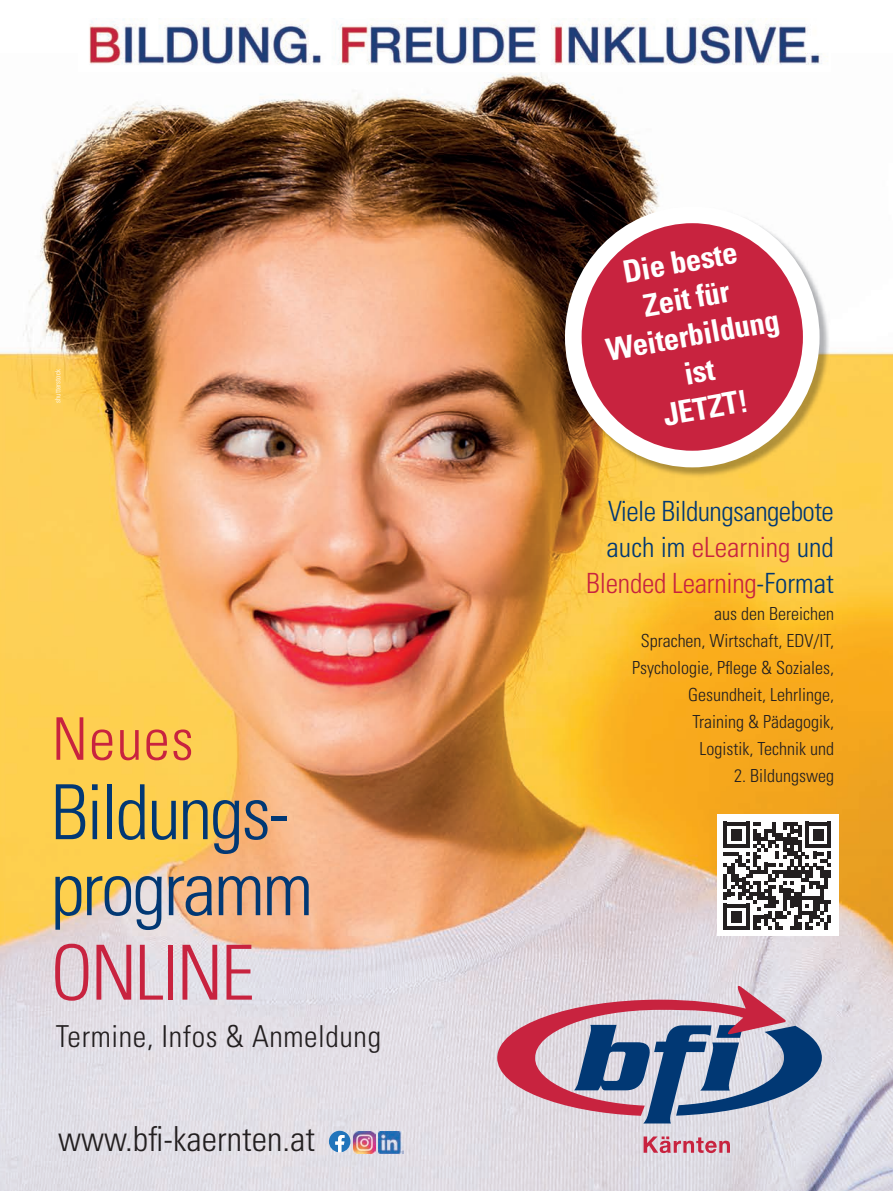
<style>
.page{position:relative;width:893px;height:1191px;background:#fff}
.page>*{position:absolute;margin:0;border:0;box-sizing:border-box;transform-origin:0 0}
.t1{font:300 condensed 76.05px/76.1px "Univers";letter-spacing:-.03em;color:#013874}
.t2{font:300 condensed 76.05px "Univers";letter-spacing:-.03em;color:#c8233f}
.t3{font:300 condensed 58.8px "Univers";letter-spacing:.02em;color:#c8233f}
.t4{font:300 condensed 34.5px "Univers";color:#231f20}
.t5{font:700 condensed 30.75px/37px "Univers";color:#fff;text-align:center}
.t6{font:300 condensed 30.3px "Univers";letter-spacing:.02em;color:#231f20}
.t7{font:300 condensed 27.9px/35.8px "Univers";letter-spacing:-.01em;color:#013874;text-align:right}
.t8{font:300 condensed 18px/27px "Univers";color:#231f20;text-align:right}
.t9{font:300 condensed 7.5px "Univers";color:#fff}
.s1{color:#c8233f}
</style>
<div class="page">
<img style="left:0;top:72px;width:893px;height:1119px">
<img style="left:566px;top:208px;width:264px;height:270px">
<div style="left:573px;top:215px;width:238px;height:244px;background:#c8233f;border-radius:50%"></div>
<div style="left:565px;top:206px;width:255px;height:261px;border:17px solid #fff;border-radius:50%"></div>
<svg style="left:497px;top:985px;width:325px;height:138px"></svg>
<svg style="left:644px;top:1136px;width:86px;height:17px"></svg>
<div style="left:717px;top:814px;width:122px;height:122px;background:#fff"></div>
<svg style="left:724px;top:822px;width:107px;height:107px"></svg>
<img style="left:89px;top:18px;width:733px;height:47px">
<svg style="left:329px;top:1130px;width:21px;height:22px"></svg>
<img style="left:379px;top:1131px;width:25px;height:22px">
<img style="left:354px;top:1131px;width:21px;height:22px">
<p class="t9" style="left:53px;top:403px;width:35px;rotate:-90deg">shutterstock</p>
<h2 class="t3" style="left:52px;top:703px;width:143px">Neues</h2>
<h1 class="t1" style="left:51px;top:774px;width:264px">Bildungs&shy;programm</h1>
<h1 class="t2" style="left:51px;top:927px;width:205px">ONLINE</h1>
<h3 class="t6" style="left:56px;top:1018px;width:327px">Termine, Infos &amp; Anmeldung</h3>
<h3 class="t4" style="left:58px;top:1117px;width:258px">www.bfi-kaernten.at</h3>
<h3 class="t5" style="left:590px;top:259px;width:177px;rotate:-10deg">Die beste<br>Zeit für<br>Weiterbildung ist<br>JETZT!</h3>
<h3 class="t7" style="left:586px;top:493px;width:249px">Viele Bildungsangebote auch im <span class="s1">eLearning</span> und<br><span class="s1">Blended Learning</span>-Format</h3>
<p class="t8" style="left:632px;top:600px;width:203px">aus den Bereichen<br>Sprachen, Wirtschaft, EDV/IT,<br>Psychologie, Pflege &amp; Soziales,<br>Gesundheit, Lehrlinge,<br>Training &amp; Pädagogik,<br>Logistik, Technik und</p>
<p class="t8" style="left:734px;top:762px;width:101px">2. Bildungsweg</p>
</div>
